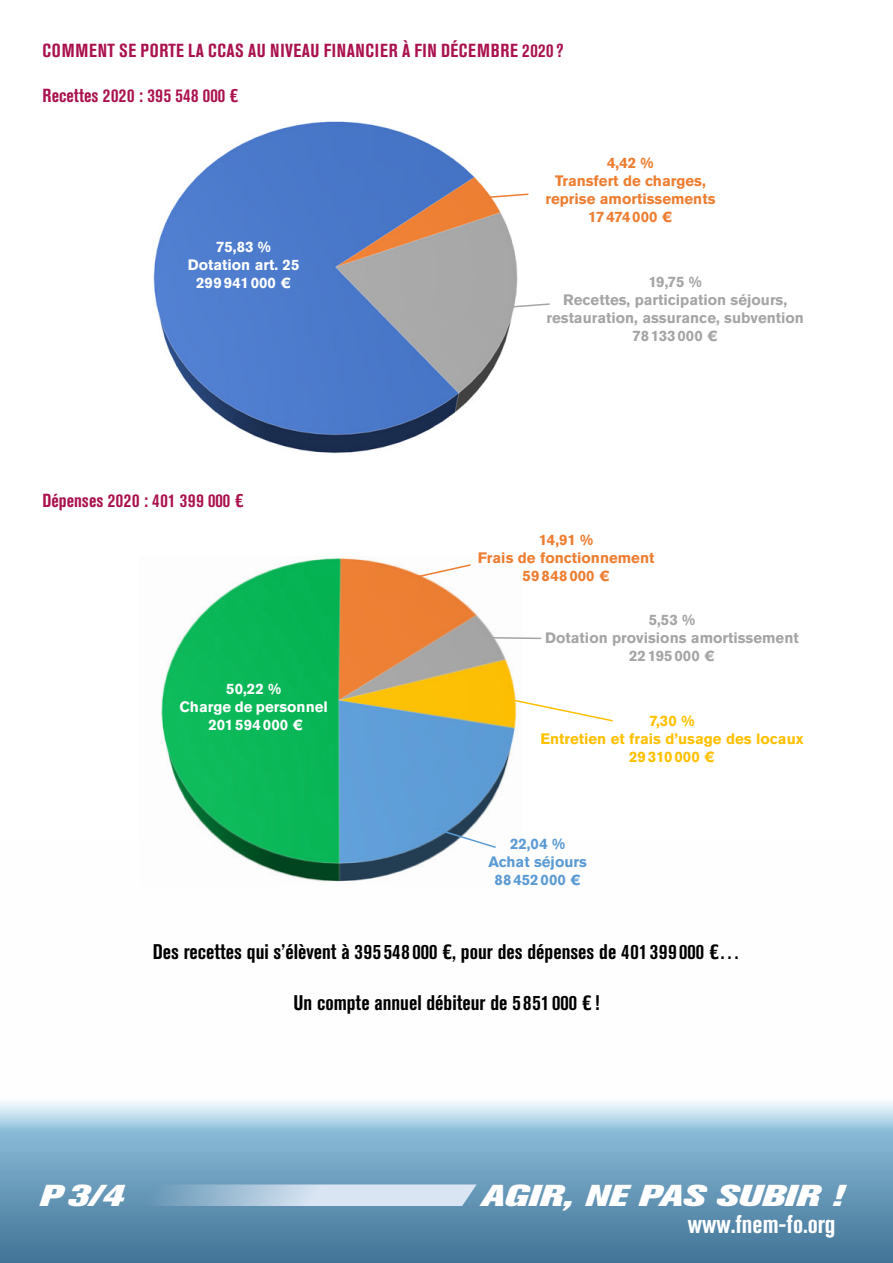
<style>
.page{position:relative;width:893px;height:1263px;background:#fff}
.page>*{position:absolute;margin:0;border:0;box-sizing:border-box;transform-origin:0 0}
.t1{font:italic 800 30px "Akzidenz Grotesk Pro";color:#fff;scale:1.4 1}
.t2{font:700 condensed 25.5px "Akzidenz Grotesk Pro";color:#fff}
.t3{font:700 condensed 21px "Akzidenz Grotesk Pro";color:#000}
.t4{font:700 condensed 18.75px "Akzidenz Grotesk Pro";letter-spacing:.025em;color:#aa124f}
.t5{font:700 condensed 18.75px "Akzidenz Grotesk Pro";color:#aa124f}
.t6{font:700 15px/18px "Akzidenz Grotesk Pro";color:#a5a5a5;text-align:center}
.t7{font:700 15px/18px "Akzidenz Grotesk Pro";color:#ed7d31;text-align:center}
.t8{font:700 15px/18px "Akzidenz Grotesk Pro";color:#fff;text-align:center}
.t9{font:700 15px/18px "Akzidenz Grotesk Pro";color:#ffc000;text-align:center}
.t10{font:700 15px/18px "Akzidenz Grotesk Pro";color:#5b9bd5;text-align:center}
</style>
<div class="page">
<svg style="left:0;top:1101px;width:893px;height:162px;background:#76a4c0"></svg>
<svg style="left:136px;top:1184px;width:341px;height:22px;background:#b3cbdf"></svg>
<img style="left:153px;top:121px;width:365px;height:333px">
<svg style="left:497px;top:302px;width:53px;height:7px"></svg>
<svg style="left:476px;top:193px;width:53px;height:7px"></svg>
<img style="left:161px;top:558px;width:355px;height:324px">
<svg style="left:484px;top:636px;width:58px;height:4px"></svg>
<svg style="left:490px;top:694px;width:123px;height:28px"></svg>
<svg style="left:430px;top:826px;width:67px;height:23px"></svg>
<svg style="left:406px;top:563px;width:66px;height:18px"></svg>
<p class="t4" style="left:43px;top:38px;width:522px">COMMENT SE PORTE LA CCAS AU NIVEAU FINANCIER À FIN DÉCEMBRE 2020?</p>
<p class="t5" style="left:43px;top:83px;width:197px">Recettes 2020 : 395 548 000 €</p>
<p class="t8" style="left:188px;top:238px;width:113px">75,83 %<br>Dotation art. 25<br>299941000 €</p>
<p class="t5" style="left:43px;top:488px;width:203px">Dépenses 2020 : 401 399 000 €</p>
<p class="t8" style="left:179px;top:679px;width:150px">50,22 %<br>Charge de personnel<br>201594000 €</p>
<p class="t7" style="left:545px;top:153px;width:171px">4,42 %<br>Transfert de charges, reprise amortissements<br>17474000 €</p>
<p class="t6" style="left:546px;top:273px;width:259px">19,75 %<br>Recettes, participation séjours, restauration, assurance, subvention<br>78133000 €</p>
<p class="t7" style="left:478px;top:530px;width:178px">14,91 %<br>Frais de fonctionnement<br>59848000 €</p>
<p class="t6" style="left:545px;top:611px;width:255px">5,53 %<br>Dotation provisions amortissement<br>22195000 €</p>
<p class="t9" style="left:540px;top:712px;width:265px">7,30 %<br>Entretien et frais d’usage des locaux<br>29310000 €</p>
<p class="t10" style="left:488px;top:835px;width:100px">22,04 %<br>Achat séjours<br>88452000 €</p>
<h3 class="t3" style="left:153px;top:938px;width:589px">Des recettes qui s’élèvent à 395548000 €, pour des dépenses de 401399000 €…</h3>
<h3 class="t3" style="left:293px;top:989px;width:307px">Un compte annuel débiteur de 5851000 € !</h3>
<h1 class="t1" style="left:39px;top:1176px;width:62px">P3/4</h1>
<h1 class="t1" style="left:481px;top:1176px;width:260px">AGIR, NE PAS SUBIR !</h1>
<h2 class="t2" style="left:688px;top:1208px;width:149px">www.fnem-fo.org</h2>
</div>
